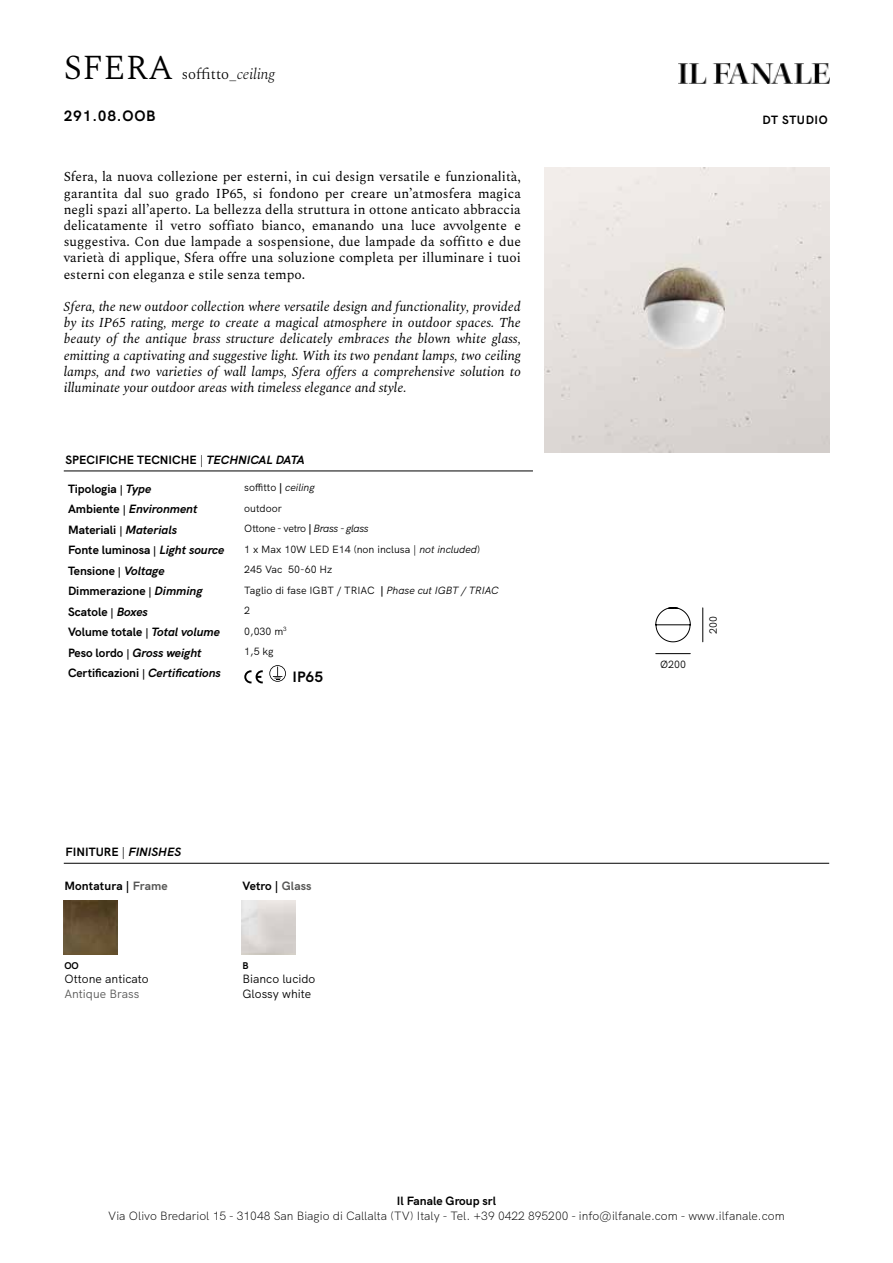
<style>
.page{position:relative;width:893px;height:1263px;background:#fff}
.page>*{position:absolute;margin:0;border:0;box-sizing:border-box;transform-origin:0 0}
.t1{font:300 34.5px "Spectral";letter-spacing:.01em;color:#000}
.t2{font:300 15px "Spectral";color:#000}
.t3{font:700 15px "HK Grotesk";letter-spacing:.05em;color:#000}
.t4{font:13.5px/16.2px "Spectral";color:#000;text-align:justify}
.t5{font:italic 13.5px/16.2px "Spectral";color:#000;text-align:justify}
.t6{font:700 12px "HK Grotesk";color:#000}
.t7{font:300 12px "HK Grotesk";color:#000}
.t8{font:italic 700 12px "HK Grotesk";color:#000}
.t9{font:12px/14.4px "HK Grotesk";color:#000}
.t10{font:12px "HK Grotesk";color:#575756}
.t11{font:700 12px "HK Grotesk";letter-spacing:.05em;color:#000}
.t12{font:10.5px "HK Grotesk";color:#000}
.t13{font:10.5px "HK Grotesk";letter-spacing:-.03em;color:#000}
.t14{font:700 9.75px "HK Grotesk";color:#000}
.s1{font-style:italic}
.s2{font-weight:400}
.s3{font-size:10.5px}
.s4{font-weight:700}
.s5{font-style:normal}
.s6{font-style:normal;font-size:10.5px}
.s7{color:#575756}
</style>
<div class="page">
<img style="left:678px;top:64px;width:151px;height:20px">
<hr style="left:64px;top:863px;width:765px;height:1px;background:#000">
<hr style="left:64px;top:471px;width:469px;height:1px;background:#000">
<img style="left:64px;top:901px;width:54px;height:54px">
<svg style="left:244px;top:670px;width:19px;height:13px"></svg>
<svg style="left:269px;top:665px;width:17px;height:17px"></svg>
<img style="left:544px;top:167px;width:285px;height:285px">
<svg style="left:655px;top:608px;width:48px;height:46px"></svg>
<h1 class="t1" style="left:64px;top:43px;width:111px">SFERA</h1>
<p class="t2" style="left:182px;top:63px;width:95px">soffitto_<span class="s1">ceiling</span></p>
<p class="t3" style="left:64px;top:105px;width:93px">291.08.OOB</p>
<p class="t11" style="left:762px;top:110px;width:67px">DT STUDIO</p>
<p class="t4" style="left:64px;top:169px;width:459px">Sfera, la nuova collezione per esterni, in cui design versatile e funzionalità, garantita dal suo grado IP65, si fondono per creare un’atmosfera magica negli spazi all’aperto. La bellezza della struttura in ottone anticato abbraccia delicatamente il vetro soffiato bianco, emanando una luce avvolgente e suggestiva. Con due lampade a sospensione, due lampade da soffitto e due varietà di applique, Sfera offre una soluzione completa per illuminare i tuoi esterni con eleganza e stile senza tempo.</p>
<p class="t5" style="left:64px;top:299px;width:459px">Sfera, the new outdoor collection where versatile design and functionality, provided by its IP65 rating, merge to create a magical atmosphere in outdoor spaces. The beauty of the antique brass structure delicately embraces the blown white glass, emitting a captivating and suggestive light. With its two pendant lamps, two ceiling lamps, and two varieties of wall lamps, Sfera offers a comprehensive solution to illuminate your outdoor areas with timeless elegance and style.</p>
<p class="t6" style="left:66px;top:450px;width:241px">SPECIFICHE TECNICHE <span class="s2">|</span> <span class="s1">TECHNICAL DATA</span></p>
<p class="t6" style="left:68px;top:479px;width:85px">Tipologia <span class="s3">|</span> <span class="s1">Type</span></p>
<p class="t12" style="left:244px;top:479px;width:72px">soffitto <span class="s4">|</span> <span class="s1">ceiling</span></p>
<p class="t8" style="left:68px;top:499px;width:131px"><span class="s5">Ambiente</span> <span class="s6">|</span> Environment</p>
<p class="t12" style="left:244px;top:500px;width:39px">outdoor</p>
<p class="t6" style="left:68px;top:520px;width:111px">Materiali <span class="s3">|</span> <span class="s1">Materials</span></p>
<p class="t13" style="left:244px;top:520px;width:126px">Ottone - vetro <span class="s4">|</span> <span class="s1">Brass - glass</span></p>
<p class="t6" style="left:68px;top:541px;width:158px">Fonte luminosa <span class="s3">|</span> <span class="s1">Light source</span></p>
<p class="t12" style="left:244px;top:541px;width:237px">1 x Max 10W LED E14 (non inclusa | <span class="s1">not included</span>)</p>
<p class="t6" style="left:68px;top:561px;width:98px">Tensione <span class="s3">|</span> <span class="s1">Voltage</span></p>
<p class="t12" style="left:244px;top:561px;width:90px">245 Vac 50-60 Hz</p>
<p class="t6" style="left:68px;top:582px;width:136px">Dimmerazione <span class="s3">|</span> <span class="s1">Dimming</span></p>
<p class="t12" style="left:244px;top:582px;width:256px">Taglio di fase IGBT / TRIAC <span class="s4">|</span> <span class="s1">Phase cut IGBT / TRIAC</span></p>
<p class="t6" style="left:68px;top:602px;width:81px">Scatole <span class="s3">|</span> <span class="s1">Boxes</span></p>
<p class="t12" style="left:244px;top:602px;width:7px">2</p>
<p class="t6" style="left:68px;top:623px;width:153px">Volume totale <span class="s3">|</span> <span class="s1">Total volume</span></p>
<p class="t12" style="left:244px;top:623px;width:44px">0,030 m<sup>3</sup></p>
<p class="t8" style="left:68px;top:643px;width:135px"><span class="s5">Peso lordo</span> <span class="s6">|</span> Gross weight</p>
<p class="t12" style="left:244px;top:643px;width:31px">1,5 kg</p>
<p class="t6" style="left:68px;top:664px;width:154px">Certificazioni <span class="s3">|</span> <span class="s1">Certifications</span></p>
<p class="t3" style="left:292px;top:665px;width:32px">IP65</p>
<p class="t6" style="left:66px;top:843px;width:117px">FINITURE <span class="s2">|</span> <span class="s1">FINISHES</span></p>
<p class="t6" style="left:64px;top:876px;width:105px">Montatura | <span class="s7">Frame</span></p>
<p class="t6" style="left:242px;top:876px;width:71px">Vetro | <span class="s7">Glass</span></p>
<p class="t14" style="left:64px;top:958px;width:16px">OO</p>
<p class="t9" style="left:64px;top:971px;width:86px">Ottone anticato</p>
<p class="t10" style="left:64px;top:984px;width:77px">Antique Brass</p>
<p class="t14" style="left:242px;top:958px;width:8px">B</p>
<p class="t9" style="left:242px;top:971px;width:74px">Bianco lucido<br>Glossy white</p>
<p class="t12" style="left:660px;top:656px;width:27px">Ø200</p>
<p class="t12" style="left:705px;top:634px;width:19px;rotate:-90deg">200</p>
<p class="t6" style="left:397px;top:1192px;width:101px">Il Fanale Group srl</p>
<p class="t7" style="left:108px;top:1206px;width:678px">Via Olivo Bredariol 15 - 31048 San Biagio di Callalta (TV) Italy - Tel. +39 0422 895200 - info@ilfanale.com - www.ilfanale.com</p>
</div>
